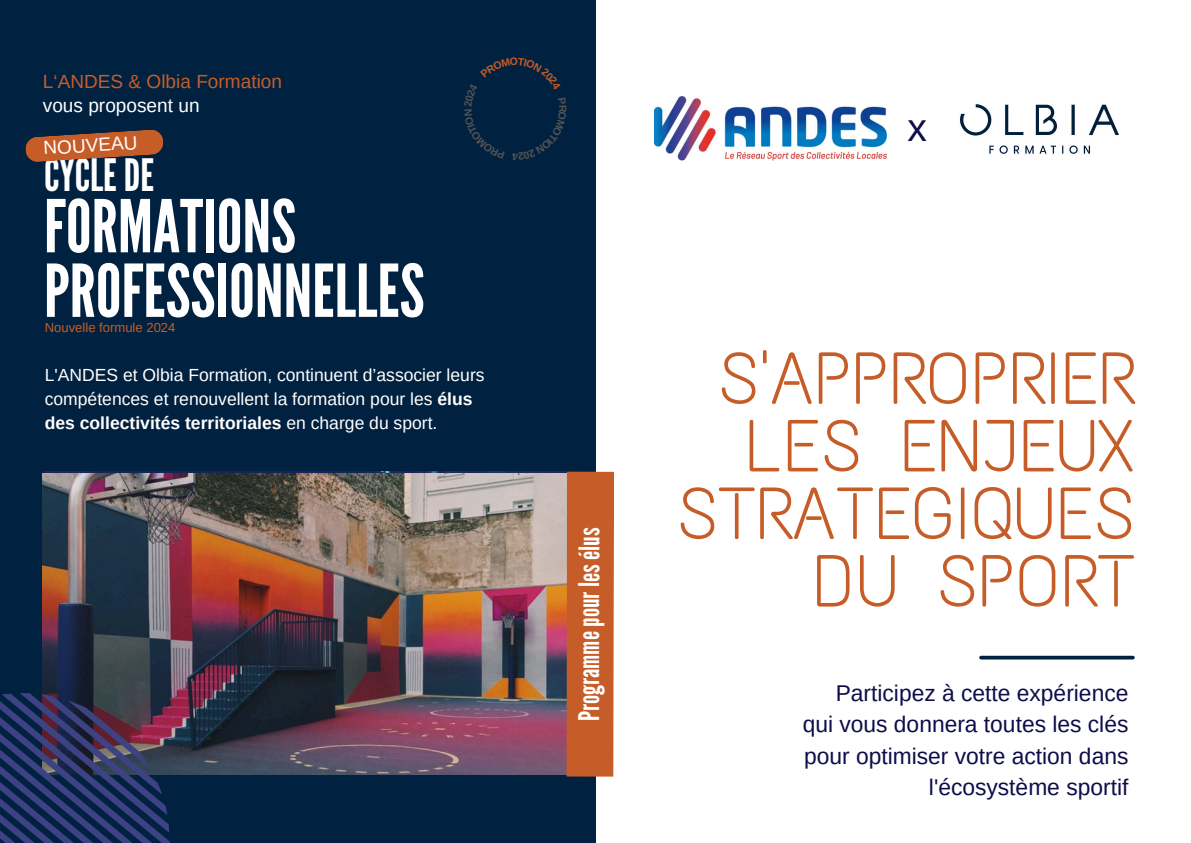
<style>
.page{position:relative;width:1191px;height:843px;background:#fff}
.page>*{position:absolute;margin:0;border:0;box-sizing:border-box;transform-origin:0 0}
.t1{font:73.6px/67.5px "Text Me One";letter-spacing:.01em;color:#c65d28;text-align:right}
.t2{font:72.6px/64.5px "League Gothic";color:#fff}
.t3{font:44.5px "League Gothic";color:#fff}
.t4{font:39px "Arimo";color:#0e0c4a}
.t5{font:28.4px "League Gothic";color:#fff}
.t6{font:22.8px/31.5px "Arimo";color:#0e0c4a;text-align:right}
.t7{font:19px/24px "Arimo";color:#c65d28}
.t8{font:19px "Arimo";color:#fff}
.t9{font:17.5px/24px "Arimo";color:#fff}
.t10{font:13.1px "Arimo";color:#c65d28}
.t11{font:700 10.5px "Arimo";color:#545454}
.s1{color:#fff}
.s2{font-weight:700}
</style>
<div class="page">
<div style="left:0;top:0;width:595px;height:842px;background:#002140"></div>
<svg style="left:980px;top:655px;width:152px;height:4px"></svg>
<img style="left:43px;top:473px;width:523px;height:301px">
<div style="left:566px;top:471px;width:48px;height:305px;background:#c65d28"></div>
<img style="left:960px;top:104px;width:159px;height:50px">
<img style="left:654px;top:97px;width:231px;height:64px">
<svg style="left:25px;top:129px;width:139px;height:33px"></svg>
<svg style="left:0;top:692px;width:170px;height:150px"></svg>
<h6 class="t7" style="left:43px;top:69px;width:241px">L‘ANDES &amp; Olbia Formation <span class="s1">vous proposent un</span></h6>
<p class="t8" style="left:43px;top:137px;width:95px;rotate:-3deg">NOUVEAU</p>
<p class="t3" style="left:44px;top:149px;width:111px">CYCLEDE</p>
<p class="t2" style="left:44px;top:196px;width:382px">FORMATIONS<br>PROFESSIONNELLES</p>
<p class="t10" style="left:45px;top:320px;width:132px">Nouvelle formule 2024</p>
<h1 class="t9" style="left:45px;top:363px;width:441px">L'ANDES et Olbia Formation, continuent d’associer leurs compétences et renouvellent la formation pour les <span class="s2">élus des collectivités territoriales</span> en charge du sport.</h1>
<p class="t11" style="left:518px;top:162px;width:7px;rotate:-180deg">4</p>
<h5 class="t5" style="left:572px;top:720px;width:195px;rotate:-90deg">Programmepour lesélus</h5>
<h2 class="t4" style="left:907px;top:106px;width:21px">x</h2>
<h5 class="t1" style="left:676px;top:345px;width:459px">S'APPROPRIER<br>LES ENJEUX<br>STRATEGIQUES<br>DU SPORT</h5>
<h4 class="t6" style="left:802px;top:676px;width:327px">Participez à cette expérience qui vous donnera toutes les clés pour optimiser votre action dans l'écosystème sportif</h4>
</div>
